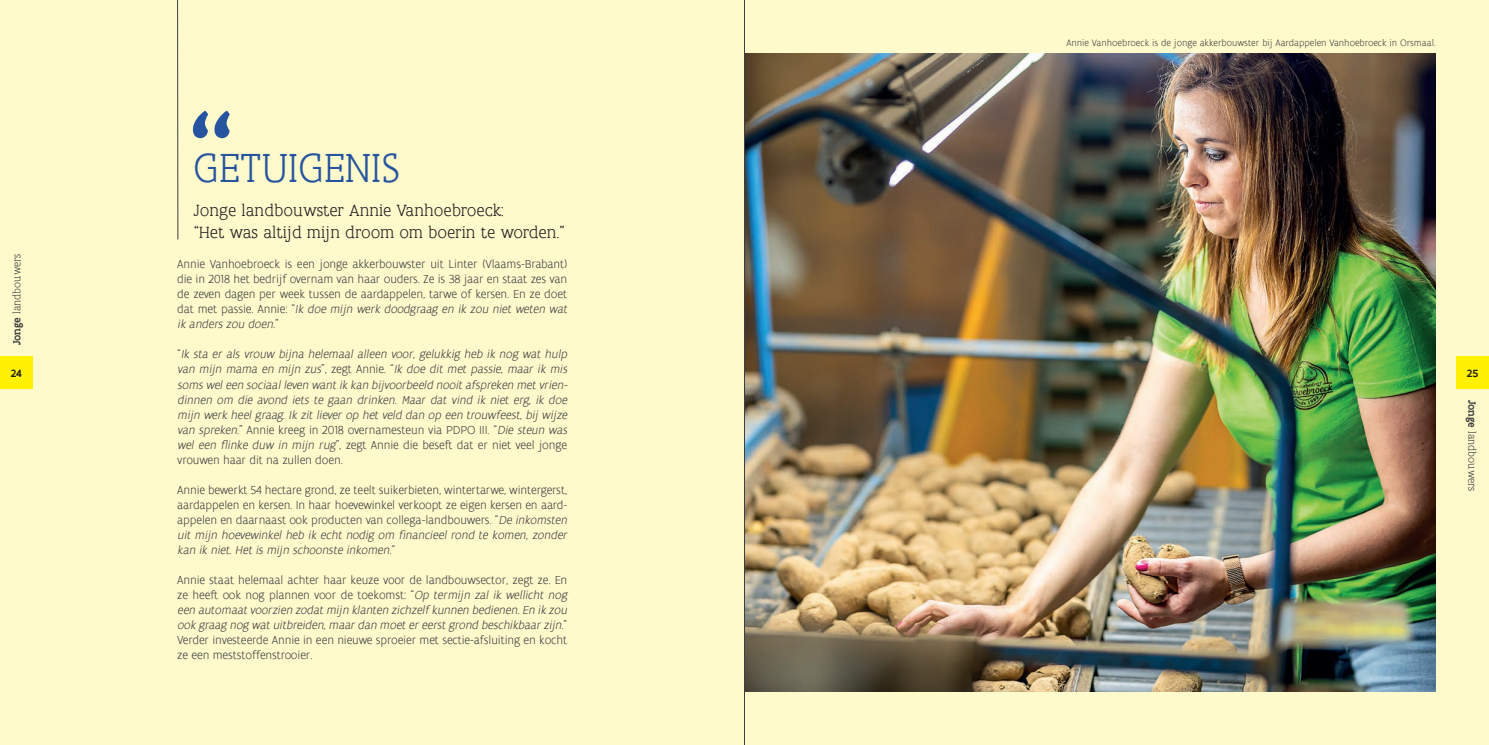
<style>
.page{position:relative;width:1489px;height:745px;background:#fff}
.page>*{position:absolute;margin:0;border:0;box-sizing:border-box;transform-origin:0 0}
.t1{font:300 43.75px "Flanders Art Serif";letter-spacing:.005em;color:#26549f}
.t2{font:300 17.5px "Flanders Art Serif";color:#231f20}
.t3{font:italic 300 12.5px/15px "Flanders Art Sans";letter-spacing:-.01em;color:#3e3e3f}
.t4{font:300 12.5px/15px "Flanders Art Sans";letter-spacing:-.01em;color:#3e3e3f}
.t5{font:300 11.25px "Flanders Art Serif";color:#3e3e3f}
.t6{font:500 11.25px "Flanders Art Sans";color:#231f20}
.t7{font:300 10px "Flanders Art Sans";color:#3e3e3f}
.s1{font-weight:500}
.s2{font-style:italic}
.s3{font-style:normal}
</style>
<div class="page">
<div style="left:0;top:0;width:1488px;height:744px;background:#fffacc"></div>
<img style="left:745px;top:53px;width:690px;height:638px">
<div style="left:1455px;top:356px;width:33px;height:32px;background:#fff101"></div>
<div style="left:0;top:356px;width:33px;height:32px;background:#fff101"></div>
<hr style="left:177px;top:0;width:1px;height:239px;background:#3e3e3f">
<svg style="left:193px;top:110px;width:37px;height:28px"></svg>
<hr style="left:744px;top:0;width:1px;height:744px;background:#3e3e3f">
<p class="t1" style="left:193px;top:142px;width:209px">GETUIGENIS</p>
<p class="t2" style="left:194px;top:200px;width:311px">Jonge landbouwster Annie Vanhoebroeck:</p>
<p class="t2" style="left:194px;top:221px;width:372px">“Het was altijd mijn droom om boerin te worden.”</p>
<p class="t7" style="left:1066px;top:37px;width:371px">Annie Vanhoebroeck is de jonge akkerbouwster bij Aardappelen Vanhoebroeck in Orsmaal.</p>
<p class="t5" style="left:10px;top:345px;width:93px;rotate:-90deg"><span class="s1">Jonge</span> landbouwers</p>
<p class="t4" style="left:177px;top:257px;width:394px">Annie Vanhoebroeck is een jonge akkerbouwster uit Linter (Vlaams-Brabant) die in 2018 het bedrijf overnam van haar ouders. Ze is 38 jaar en staat zes van de zeven dagen per week tussen de aardappelen, tarwe of kersen. En ze doet d at m et p as s i e . A n n i e : “ <span class="s2">Ik doe mijn werk doodgraag en ik zou niet weten wat ik anderszou doen.</span>”</p>
<p class="t3" style="left:177px;top:347px;width:394px"><span class="s3">“</span> Ik sta er als vrouw bij na helemaal alleen voor, gelukkig heb ik nog wat hulp van mijn mama en mijn zus<span class="s3">” , z e gt A n n i e . “</span> Ik doe dit met passie, maar ik mis somsweleen sociaalleven wantik kan bijvoorbeeld nooitafspreken metvrien&shy;dinnen om die avond iets te gaan drinken. Maar dat vind ik niet erg, ik doe mij n werk heelgraag.Ik zitlieverop hetveld dan op een trouwfeest,bij wijze van spreken<span class="s3">.” Annie kreeg in 2018 overnamesteun via PDPO III. “</span>Die steun was wel een flinke duw in mijn rug<span class="s3">”, zegt Annie die beseft dat er niet veel jonge vrouwen haar dit na zullen doen.</span></p>
<p class="t4" style="left:177px;top:482px;width:394px">Annie bewerkt 54 hectare grond, ze teelt suikerbieten, wintertarwe, wintergerst, aardappelen en kersen. In haar hoevewinkel verkoopt ze eigen kersen en aard&shy;appelen en daarnaast ook producten van collega-landbouwers. “<span class="s2">De inkomsten uit mijn hoevewinkel heb ik echt nodig om financieel rond te komen, zonder kan ik niet.Hetismij n schoonste inkomen</span>. “</p>
<p class="t3" style="left:177px;top:572px;width:394px"><span class="s3">Annie staat helemaal achter haar keuze voor de landbouwsector, zegt ze. En ze heeft ook nog plannen voor de toekomst: “</span>Op termijn zal ik wellicht nog een automaatvoorzien zodatmij n klanten zichzelf kunnen bedienen.En ik zou ook graag nog watuitbreiden,maardan moetereerstgrond beschikbaarzij n<span class="s3">. ”</span></p>
<p class="t4" style="left:177px;top:632px;width:391px">Verder investeerde Annie in een nieuwe sproeier met sectie-afsluiting en kocht ze een meststoffenstrooier.</p>
<p class="t6" style="left:11px;top:366px;width:13px">24</p>
<p class="t6" style="left:1466px;top:366px;width:13px">25</p>
<p class="t5" style="left:1478px;top:399px;width:93px;rotate:90deg"><span class="s1">Jonge</span> landbouwers</p>
</div>
